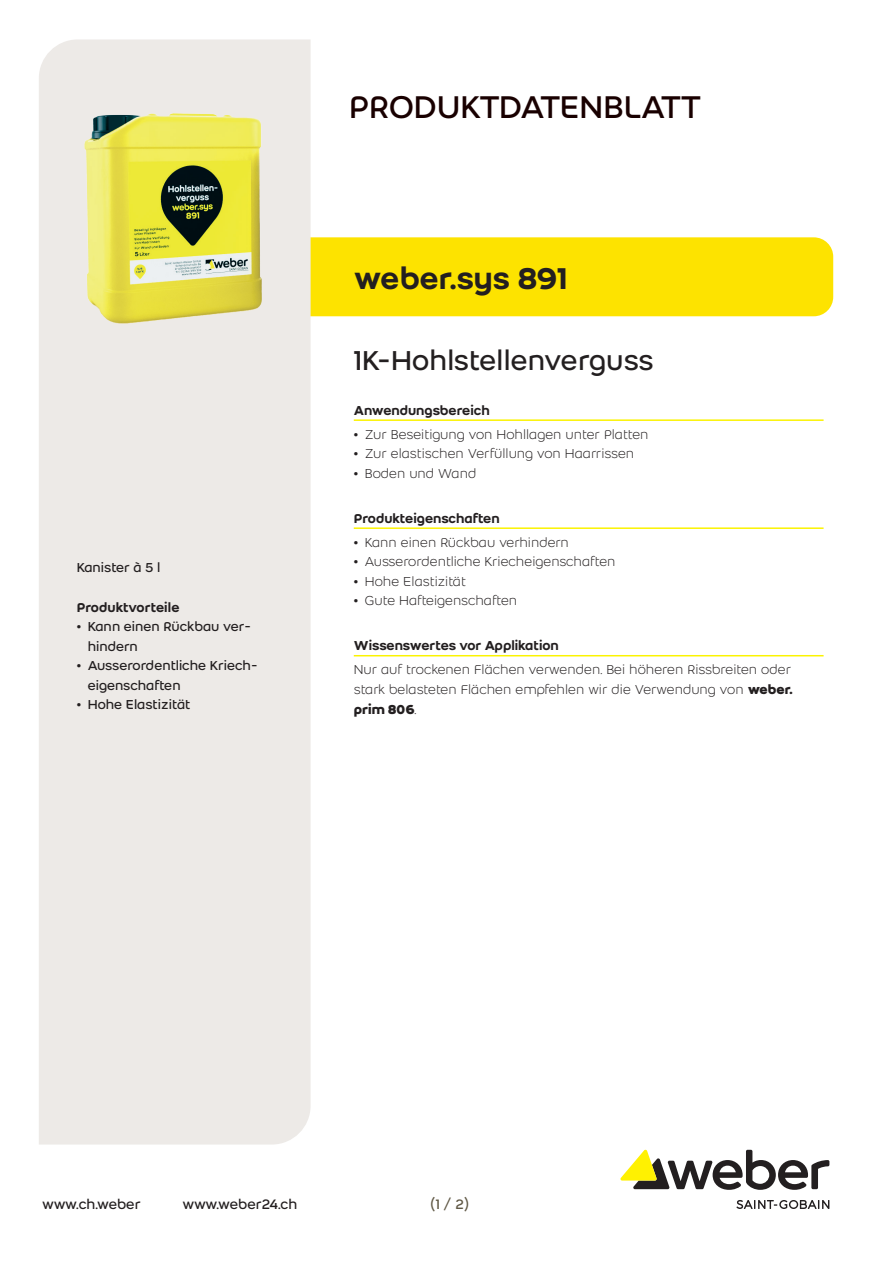
<style>
.page{position:relative;width:893px;height:1263px;background:#fff}
.page>*{position:absolute;margin:0;border:0;box-sizing:border-box;transform-origin:0 0}
.t1{font:34.5px "Weber";letter-spacing:-.015em;color:#190000}
.A-Product_Name{font:500 33px "Weber";color:#231f20}
.A-Short_Discription{font:30px "Weber";letter-spacing:.005em;color:#231f20}
.t2{font:15px "Weber";letter-spacing:-.015em;color:#231f20}
.t3{font:15px "Weber";color:#605845}
.Value{font:300 14.25px/19.6px "Weber";color:#231f20;text-align:justify}
.column_1{font:14.25px/19.5px "Weber";color:#231f20}
.Longname{font:500 14.25px "Weber";color:#231f20}
.Longname_side_brown{font:500 14.25px "Weber";letter-spacing:.005em;color:#231f20}
.s1{font-weight:500}
.s2{font-weight:700}
</style>
<div class="page">
<svg style="left:736px;top:1200px;width:93px;height:9px"></svg>
<svg style="left:620px;top:1149px;width:209px;height:41px"></svg>
<div style="left:311px;top:237px;width:522px;height:79px;background:#fde300"></div>
<div style="left:39px;top:39px;width:272px;height:1105px;background:#edeae7"></div>
<img style="left:77px;top:97px;width:198px;height:242px">
<hr style="left:354px;top:419px;width:470px;height:2px;background:#fbf301">
<hr style="left:354px;top:527px;width:470px;height:2px;background:#fbf301">
<hr style="left:354px;top:655px;width:470px;height:1px;background:#fbf301">
<h1 class="t1" style="left:349px;top:82px;width:354px">PRODUKTDATENBLATT</h1>
<p class="column_1" style="left:77px;top:557px;width:85px">Kanister à 5 l</p>
<p class="Longname_side_brown" style="left:77px;top:596px;width:104px">Produktvorteile</p>
<p class="column_1" style="left:88px;top:616px;width:165px;text-indent:-11px"><span class="s1">•</span> Kann einen Rückbau ver&shy;hindern</p>
<p class="column_1" style="left:88px;top:655px;width:171px;text-indent:-11px"><span class="s1">•</span> Ausserordentliche Kriech&shy;eigenschaften</p>
<p class="column_1" style="left:77px;top:694px;width:115px"><span class="s1">•</span> Hohe Elastizität</p>
<p class="A-Product_Name" style="left:354px;top:254px;width:215px">weber.sys 891</p>
<p class="A-Short_Discription" style="left:354px;top:339px;width:301px">1K-Hohlstellenverguss</p>
<p class="Longname" style="left:354px;top:400px;width:138px">Anwendungsbereich</p>
<p class="Value" style="left:354px;top:424px;width:296px"><span class="s1">•</span> Zur Beseitigung von Hohllagen unter Platten</p>
<p class="Value" style="left:354px;top:443px;width:282px"><span class="s1">•</span> Zur elastischen Verfüllung von Haarrissen</p>
<p class="Value" style="left:354px;top:463px;width:124px"><span class="s1">•</span> Boden und Wand</p>
<p class="Longname" style="left:354px;top:508px;width:148px">Produkteigenschaften</p>
<p class="Value" style="left:354px;top:532px;width:217px"><span class="s1">•</span> Kann einen Rückbau verhindern</p>
<p class="Value" style="left:354px;top:551px;width:263px"><span class="s1">•</span> Ausserordentliche Kriecheigenschaften</p>
<p class="Value" style="left:354px;top:571px;width:114px"><span class="s1">•</span> Hohe Elastizität</p>
<p class="Value" style="left:354px;top:590px;width:165px"><span class="s1">•</span> Gute Hafteigenschaften</p>
<p class="Longname" style="left:354px;top:635px;width:207px">Wissenswertes vor Applikation</p>
<p class="Value" style="left:354px;top:660px;width:441px">Nur auf trockenen Flächen verwenden. Bei höheren Rissbreiten oder stark belasteten Flächen empfehlen wir die Verwendung von <span class="s2">weber. prim 806</span>.</p>
<p class="t2" style="left:42px;top:1193px;width:100px">www.ch.weber</p>
<p class="t2" style="left:183px;top:1193px;width:116px">www.weber24.ch</p>
<p class="t3" style="left:431px;top:1193px;width:40px">(1 / 2)</p>
</div>
